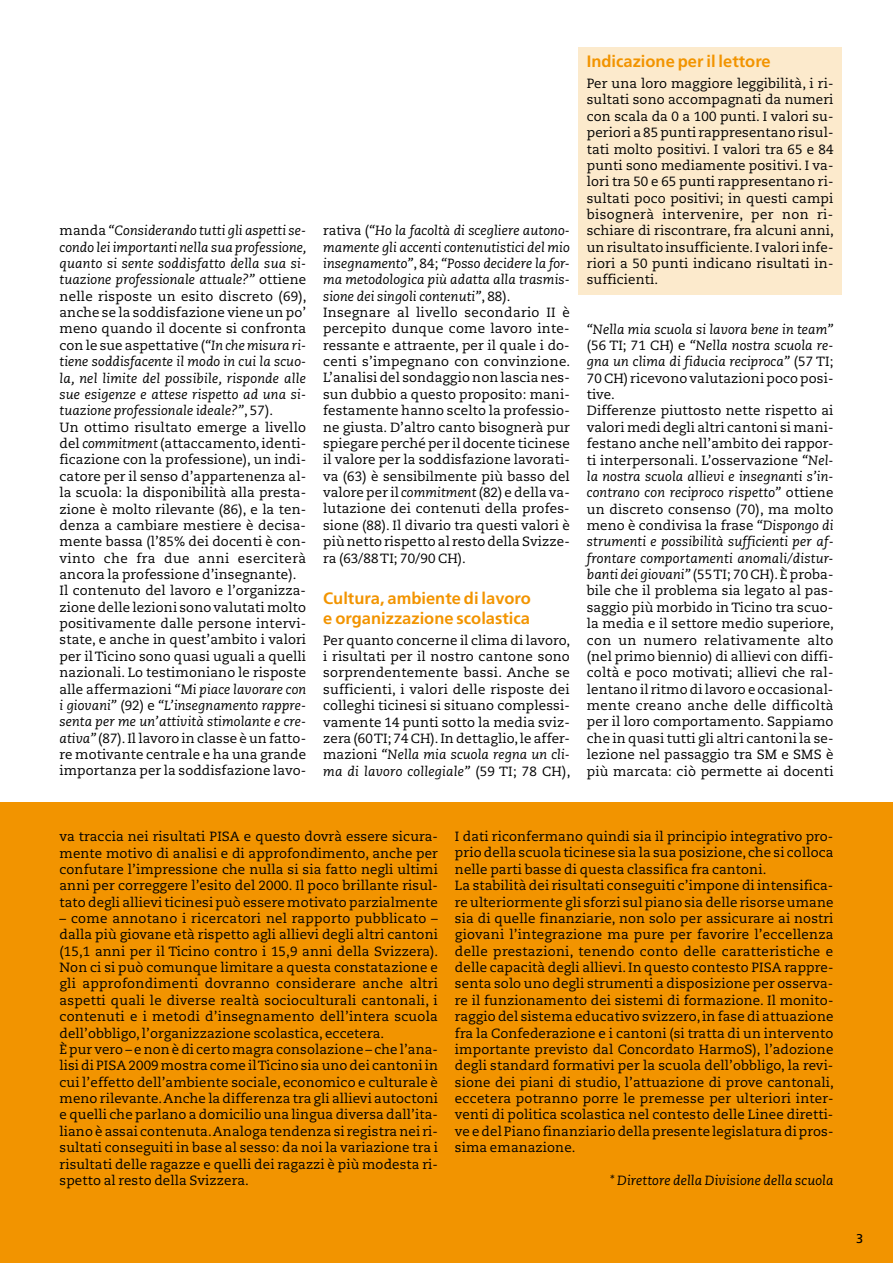
<style>
.page{position:relative;width:893px;height:1263px;background:#fff}
.page>*{position:absolute;margin:0;border:0;box-sizing:border-box;transform-origin:0 0}
.t1{font:700 16.5px/19.5px "Frutiger";color:#f29400}
.t2{font:13.35px/16.4px "Caecilia";letter-spacing:.01em;color:#000}
.t3{font:italic 13.35px "Caecilia";letter-spacing:.01em;color:#000}
.t4{font:12.75px "Frutiger";color:#000}
.s1{font-style:italic}
</style>
<div class="page">
<div style="left:578px;top:47px;width:264px;height:248px;background:#fceacc"></div>
<div style="left:0;top:803px;width:893px;height:460px;background:#f29400"></div>
<p class="t2" style="left:60px;top:223px;width:249px">manda <span class="s1">“Considerando tutti gli aspetti se&shy;condo lei importanti nella sua professione, quanto si sente soddisfatto della sua si&shy;tuazione professionale attuale?”</span> ottiene nelle risposte un esito discreto (69), anche se la soddisfazione viene un po’ meno quando il docente si confronta con le sue aspettative (<span class="s1">“In che misura ri&shy;tiene soddisfacente il modo in cui la scuo&shy;la, nel limite del possibile, risponde alle sue esigenze e attese rispetto ad una si&shy;tuazione professionale ideale?”</span>, 57).<br>Un ottimo risultato emerge a livello del <span class="s1">commitment</span> (attaccamento, identi&shy;ficazione con la professione), un indi&shy;catore per il senso d’appartenenza al&shy;la scuola: la disponibilità alla presta&shy;zione è molto rilevante (86), e la ten&shy;denza a cambiare mestiere è decisa&shy;mente bassa (l’85% dei docenti è con&shy;vinto che fra due anni eserciterà ancora la professione d’insegnante).<br>Il contenuto del lavoro e l’organizza&shy;zione delle lezioni sono valutati molto positivamente dalle persone intervi&shy;state, e anche in quest’ambito i valori per il Ticino sono quasi uguali a quelli nazionali. Lo testimoniano le risposte alle affermazioni <span class="s1">“Mi piace lavorare con i giovani”</span> (92) e <span class="s1">“L’insegnamento rappre&shy;senta per me un’attività stimolante e cre&shy;ativa”</span> (87). Il lavoro in classe è un fatto&shy;re motivante centrale e ha una grande importanza per la soddisfazione lavo-</p>
<p class="t2" style="left:323px;top:223px;width:248px">rativa (<span class="s1">“Ho la facoltà di scegliere autono&shy;mamente gli accenti contenutistici del mio insegnamento”</span>, 84; <span class="s1">“Posso decidere la for&shy;ma metodologica più adatta alla trasmis&shy;sione dei singoli contenuti”</span>, 88).<br>Insegnare al livello secondario II è percepito dunque come lavoro inte&shy;ressante e attraente, per il quale i do&shy;centi s’impegnano con convinzione.<br>L’analisi del sondaggio non lascia nes&shy;sun dubbio a questo proposito: mani&shy;festamente hanno scelto la professio&shy;ne giusta. D’altro canto bisognerà pur spiegare perché per il docente ticinese il valore per la soddisfazione lavorati&shy;va (63) è sensibilmente più basso del valore per il <span class="s1">commitment</span> (82) e della va&shy;lutazione dei contenuti della profes&shy;sione (88). Il divario tra questi valori è più netto rispetto al resto della Svizze&shy;ra (63/88 TI; 70/90 CH).</p>
<p class="t1" style="left:323px;top:588px;width:209px">Cultura, ambiente di lavoro e organizzazione scolastica</p>
<p class="t2" style="left:323px;top:632px;width:249px;text-align:justify">Per quanto concerne il clima di lavoro, i risultati per il nostro cantone sono sorprendentemente bassi. Anche se sufficienti, i valori delle risposte dei colleghi ticinesi si situano complessi&shy;vamente 14 punti sotto la media sviz&shy;zera (60 TI; 74 CH). In dettaglio, le affer&shy;mazioni <span class="s1">“Nella mia scuola regna un cli&shy;ma di lavoro collegiale”</span> (59 TI; 78 CH),</p>
<p class="t1" style="left:587px;top:52px;width:185px">Indicazione per il lettore</p>
<p class="t2" style="left:587px;top:75px;width:249px;text-align:justify">Per una loro maggiore leggibilità, i ri&shy;sultati sono accompagnati da numeri con scala da 0 a 100 punti. I valori su&shy;periori a 85 punti rappresentano risul&shy;tati molto positivi. I valori tra 65 e 84 punti sono mediamente positivi. I va&shy;lori tra 50 e 65 punti rappresentano ri&shy;sultati poco positivi; in questi campi bisognerà intervenire, per non ri&shy;schiare di riscontrare, fra alcuni anni, un risultato insufficiente. I valori infe&shy;riori a 50 punti indicano risultati in&shy;sufficienti.</p>
<p class="t2" style="left:587px;top:321px;width:249px"><span class="s1">“Nella mia scuola si lavora bene in team” </span>(56 TI; 71 CH) e <span class="s1">“Nella nostra scuola re&shy;gna un clima di fiducia reciproca”</span> (57 TI; 70 CH) ricevono valutazioni poco posi&shy;tive.<br>Differenze piuttosto nette rispetto ai valori medi degli altri cantoni si mani&shy;festano anche nell’ambito dei rappor&shy;ti interpersonali. L’osservazione <span class="s1">“Nel&shy;la nostra scuola allievi e insegnanti s’in&shy;contrano con reciproco rispetto”</span> ottiene un discreto consenso (70), ma molto meno è condivisa la frase <span class="s1">“Dispongo di strumenti e possibilità sufficienti per af&shy;frontare comportamenti anomali/distur&shy;banti dei giovani”</span> (55 TI; 70 CH). È proba&shy;bile che il problema sia legato al pas&shy;saggio più morbido in Ticino tra scuo&shy;la media e il settore medio superiore, con un numero relativamente alto (nel primo biennio) di allievi con diffi&shy;coltà e poco motivati; allievi che ral&shy;lentano il ritmo di lavoro e occasional&shy;mente creano anche delle difficoltà per il loro comportamento. Sappiamo che in quasi tutti gli altri cantoni la se&shy;lezione nel passaggio tra SM e SMS è più marcata: ciò permette ai docenti</p>
<p class="t2" style="left:60px;top:828px;width:380px;text-align:justify">va traccia nei risultati PISA e questo dovrà essere sicura&shy;mente motivo di analisi e di approfondimento, anche per confutare l’impressione che nulla si sia fatto negli ultimi anni per correggere l’esito del 2000. Il poco brillante risul&shy;tato degli allievi ticinesi può essere motivato parzialmente</p>
<p class="t2" style="left:60px;top:910px;width:380px">– come annotano i ricercatori nel rapporto pubblicato – dalla più giovane età rispetto agli allievi degli altri cantoni (15,1 anni per il Ticino contro i 15,9 anni della Svizzera).<br>Non ci si può comunque limitare a questa constatazione e gli approfondimenti dovranno considerare anche altri aspetti quali le diverse realtà socioculturali cantonali, i contenuti e i metodi d’insegnamento dell’intera scuola dell’obbligo, l’organizzazione scolastica, eccetera.<br>È pur vero – e non è di certo magra consolazione – che l’ana&shy;lisi di PISA 2009 mostra come il Ticino sia uno dei cantoni in cui l’effetto dell’ambiente sociale, economico e culturale è meno rilevante. Anche la differenza tra gli allievi autoctoni e quelli che parlano a domicilio una lingua diversa dall’ita&shy;liano è assai contenuta. Analoga tendenza si registra nei ri&shy;sultati conseguiti in base al sesso: da noi la variazione tra i risultati delle ragazze e quelli dei ragazzi è più modesta ri&shy;spetto al resto della Svizzera.</p>
<p class="t2" style="left:455px;top:828px;width:380px">I dati riconfermano quindi sia il principio integrativo pro&shy;prio della scuola ticinese sia la sua posizione, che si colloca nelle parti basse di questa classifica fra cantoni.<br>La stabilità dei risultati conseguiti c’impone di intensifica&shy;re ulteriormente gli sforzi sul piano sia delle risorse umane sia di quelle finanziarie, non solo per assicurare ai nostri giovani l’integrazione ma pure per favorire l’eccellenza delle prestazioni, tenendo conto delle caratteristiche e delle capacità degli allievi. In questo contesto PISA rappre&shy;senta solo uno degli strumenti a disposizione per osserva&shy;re il funzionamento dei sistemi di formazione. Il monito&shy;raggio del sistema educativo svizzero, in fase di attuazione fra la Confederazione e i cantoni (si tratta di un intervento importante previsto dal Concordato HarmoS), l’adozione degli standard formativi per la scuola dell’obbligo, la revi&shy;sione dei piani di studio, l’attuazione di prove cantonali, eccetera potranno porre le premesse per ulteriori inter&shy;venti di politica scolastica nel contesto delle Linee diretti&shy;ve e del Piano finanziario della presente legislatura di pros&shy;sima emanazione.</p>
<p class="t3" style="left:610px;top:1172px;width:225px">* Direttore della Divisione della scuola</p>
<p class="t4" style="left:856px;top:1231px;width:9px">3</p>
</div>
